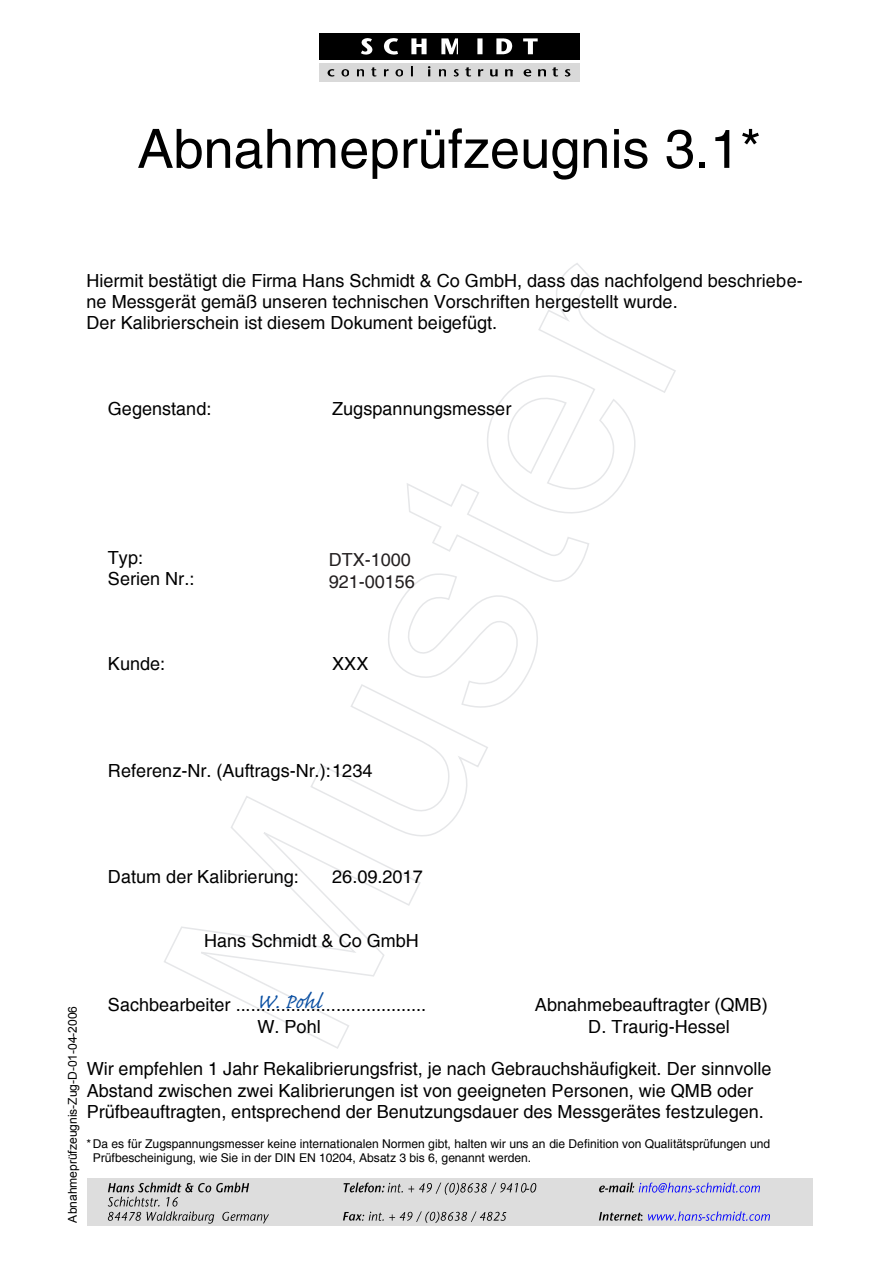
<style>
.page{position:relative;width:893px;height:1263px;background:#fff}
.page>*{position:absolute;margin:0;border:0;box-sizing:border-box;transform-origin:0 0}
.t1{font:54.15px "Helvetica";color:#000}
.t2{font:27px "Caflisch Script Pro";color:#0a4fa2}
.t3{font:18px/21.3px "Helvetica";color:#000}
.t4{font:18px "Helvetica";color:#231f20}
.t5{font:12.15px/14.2px "Helvetica";letter-spacing:-.005em;color:#000}
.t6{font:12.15px "Arial";letter-spacing:-.005em;color:#000}
</style>
<div class="page">
<svg style="left:164px;top:796px;width:257px;height:253px"></svg>
<svg style="left:309px;top:263px;width:367px;height:574px"></svg>
<div style="left:87px;top:1179px;width:725px;height:47px;background:#ddd"></div>
<div style="left:319px;top:33px;width:260px;height:27px;background:#000"></div>
<div style="left:319px;top:63px;width:260px;height:19px;background:#d9d9d9"></div>
<img style="left:361px;top:38px;width:12px;height:17px">
<img style="left:384px;top:38px;width:14px;height:17px">
<img style="left:411px;top:38px;width:16px;height:17px">
<img style="left:441px;top:38px;width:16px;height:17px">
<img style="left:477px;top:38px;width:6px;height:17px">
<img style="left:496px;top:38px;width:16px;height:17px">
<img style="left:523px;top:38px;width:15px;height:17px">
<img style="left:328px;top:69px;width:7px;height:8px">
<img style="left:341px;top:69px;width:8px;height:8px">
<img style="left:357px;top:69px;width:6px;height:8px">
<img style="left:371px;top:67px;width:6px;height:10px">
<img style="left:384px;top:69px;width:5px;height:8px">
<img style="left:395px;top:69px;width:8px;height:8px">
<img style="left:411px;top:66px;width:2px;height:11px">
<img style="left:428px;top:66px;width:3px;height:11px">
<img style="left:439px;top:69px;width:7px;height:8px">
<img style="left:453px;top:69px;width:6px;height:8px">
<img style="left:466px;top:67px;width:6px;height:10px">
<img style="left:478px;top:69px;width:6px;height:8px">
<img style="left:490px;top:69px;width:7px;height:8px">
<img style="left:505px;top:69px;width:7px;height:8px">
<img style="left:524px;top:69px;width:7px;height:8px">
<img style="left:538px;top:69px;width:7px;height:8px">
<img style="left:553px;top:67px;width:6px;height:10px">
<img style="left:565px;top:69px;width:6px;height:8px">
<img style="left:108px;top:1182px;width:142px;height:11px">
<img style="left:343px;top:1182px;width:45px;height:11px">
<img style="left:388px;top:1182px;width:149px;height:13px">
<img style="left:526px;top:1182px;width:8px;height:13px">
<img style="left:599px;top:1185px;width:5px;height:8px">
<img style="left:608px;top:1182px;width:83px;height:11px">
<img style="left:631px;top:1182px;width:11px;height:11px">
<img style="left:695px;top:1182px;width:65px;height:11px">
<img style="left:108px;top:1196px;width:70px;height:11px">
<img style="left:108px;top:1211px;width:161px;height:13px">
<img style="left:343px;top:1211px;width:164px;height:12px">
<img style="left:362px;top:1211px;width:10px;height:12px">
<img style="left:599px;top:1211px;width:102px;height:10px">
<img style="left:641px;top:1211px;width:10px;height:10px">
<img style="left:701px;top:1214px;width:4px;height:7px">
<img style="left:705px;top:1211px;width:65px;height:10px">
<p class="t1" style="left:137px;top:117px;width:625px">Abnahmeprüfzeugnis 3.1*</p>
<p class="t3" style="left:87px;top:270px;width:718px">Hiermit bestätigt die Firma Hans Schmidt &amp; Co GmbH, dass das nachfolgend beschriebe&shy;ne Messgerät gemäß unseren technischen Vorschriften hergestellt wurde.<br>Der Kalibrierschein ist diesem Dokument beigefügt.</p>
<p class="t3" style="left:108px;top:398px;width:105px">Gegenstand:</p>
<p class="t3" style="left:332px;top:398px;width:181px">Zugspannungsmesser</p>
<p class="t3" style="left:108px;top:547px;width:88px">Typ:<br>Serien Nr.:</p>
<p class="t4" style="left:329px;top:550px;width:84px">DTX-1000</p>
<p class="t4" style="left:329px;top:571px;width:88px">921-00156</p>
<p class="t3" style="left:108px;top:654px;width:59px">Kunde:</p>
<p class="t3" style="left:332px;top:654px;width:38px">XXX</p>
<p class="t3" style="left:108px;top:760px;width:266px">Referenz-Nr. (Auftrags-Nr.):1234</p>
<p class="t3" style="left:108px;top:867px;width:192px">Datum der Kalibrierung:</p>
<p class="t3" style="left:332px;top:867px;width:92px">26.09.2017</p>
<p class="t3" style="left:204px;top:930px;width:216px">Hans Schmidt &amp; Co GmbH</p>
<p class="t2" style="left:257px;top:987px;width:66px">W. Pohl</p>
<p class="t3" style="left:108px;top:994px;width:320px">Sachbearbeiter ......................................</p>
<p class="t3" style="left:535px;top:994px;width:234px">Abnahmebeauftragter (QMB)</p>
<p class="t3" style="left:257px;top:1016px;width:65px">W. Pohl</p>
<p class="t3" style="left:588px;top:1016px;width:143px">D. Traurig-Hessel</p>
<p class="t3" style="left:87px;top:1058px;width:686px">Wir empfehlen 1 Jahr Rekalibrierungsfrist, je nach Gebrauchshäufigkeit. Der sinnvolle<br>Abstand zwischen zwei Kalibrierungen ist von geeigneten Personen, wie QMB oder<br>Prüfbeauftragten, entsprechend der Benutzungsdauer des Messgerätes festzulegen.</p>
<p class="t5" style="left:93px;top:1136px;width:679px;text-indent:-6px">*Da es für Zugspannungsmesser keine internationalen Normen gibt, halten wir uns an die Definition von Qualitätsprüfungen und<br>Prüfbescheinigung, wie Sie in der DIN EN 10204, Absatz 3 bis 6, genannt werden.</p>
<p class="t6" style="left:65px;top:1222px;width:218px;rotate:-90deg">Abnahmeprüfzeugnis-Zug-D-01-04-2006</p>
</div>
